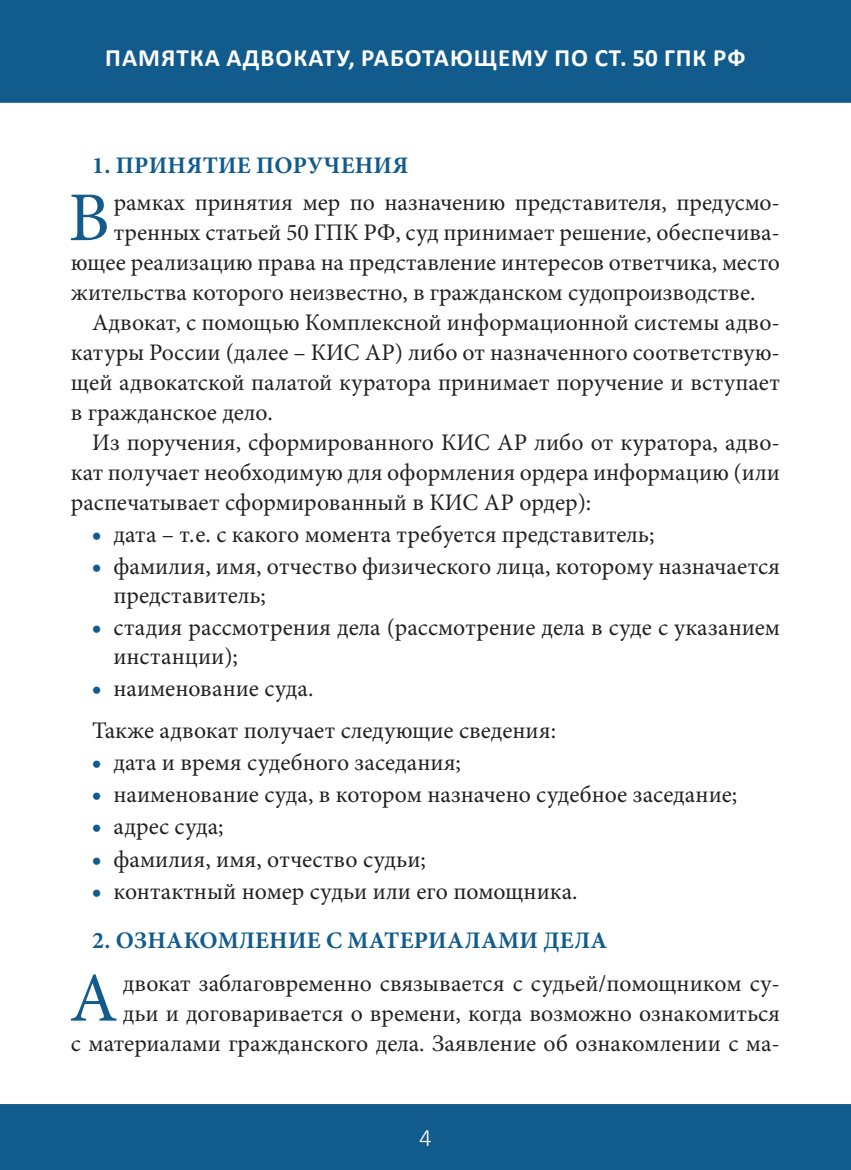
<style>
.page{position:relative;width:851px;height:1170px;background:#fff}
.page>*{position:absolute;margin:0;border:0;box-sizing:border-box;transform-origin:0 0}
.text_Bukva{font:70px "Minion Pro";color:#115b8d}
.t1{font:700 25px "Calibri";letter-spacing:.04em;color:#fff}
.t2{font:300 25px "Calibri";color:#fff}
.text{font:23.75px/30px "Minion Pro";color:#231f20;text-align:justify}
.text_Bukva-2{font:23.75px/30px "Minion Pro";letter-spacing:-.005em;color:#231f20;text-align:right}
.podzag{font:700 23.75px "Minion Pro";letter-spacing:.01em;color:#115b8d}
.s1{color:#115b8d}
</style>
<div class="page">
<div style="left:0;top:0;width:850px;height:103px;background:#115b8d;border:2px solid #115b8d"></div>
<div style="left:0;top:1103px;width:850px;height:66px;background:#115b8d;border:2px solid #115b8d"></div>
<p class="t1" style="left:105px;top:40px;width:641px">ПАМЯТКА АДВОКАТУ, РАБОТАЮЩЕМУ ПО СТ. 50 ГПК РФ</p>
<p class="podzag" style="left:92px;top:149px;width:317px">1. ПРИНЯТИЕ ПОРУЧЕНИЯ</p>
<p class="text_Bukva" style="left:68px;top:171px;width:43px">В</p>
<p class="text_Bukva-2" style="left:114px;top:188px;width:667px">рамках принятия мер по назначению представителя, предусмо-</p>
<p class="text_Bukva-2" style="left:114px;top:218px;width:667px">тренных статьей 50 ГПК РФ, суд принимает решение, обеспечива-</p>
<p class="text_Bukva-2" style="left:71px;top:248px;width:710px">ющее реализацию права на представление интересов ответчика, место</p>
<p class="text_Bukva-2" style="left:71px;top:278px;width:686px">жительства которого неизвестно, в гражданском судопроизводстве.</p>
<p class="text" style="left:71px;top:308px;width:710px;text-indent:21px">Адвокат, с помощью Комплексной информационной системы адво&shy;катуры России (далее – КИС АР) либо от назначенного соответствую&shy;щей адвокатской палатой куратора принимает поручение и вступает в гражданское дело.</p>
<p class="text" style="left:71px;top:428px;width:710px;text-indent:21px">Из поручения, сформированного КИС АР либо от куратора, адво&shy;кат получает необходимую для оформления ордера информацию (или распечатывает сформированный в КИС АР ордер):</p>
<p class="text" style="left:92px;top:520px;width:563px"><span class="s1">•</span> дата – т.е. с какого момента требуется представитель;</p>
<p class="text" style="left:113px;top:552px;width:668px;line-height:28.5px;text-indent:-21px"><span class="s1">•</span> фамилия, имя, отчество физического лица, которому назначается представитель;</p>
<p class="text" style="left:113px;top:613px;width:668px;line-height:28.5px;text-indent:-21px"><span class="s1">•</span> стадия рассмотрения дела (рассмотрение дела в суде с указанием инстанции);</p>
<p class="text" style="left:92px;top:673px;width:223px"><span class="s1">•</span> наименование суда.</p>
<p class="text" style="left:92px;top:715px;width:465px">Также адвокат получает следующие сведения:</p>
<p class="text" style="left:92px;top:747px;width:370px"><span class="s1">•</span> дата и время судебного заседания;</p>
<p class="text" style="left:92px;top:779px;width:646px"><span class="s1">•</span> наименование суда, в котором назначено судебное заседание;</p>
<p class="text" style="left:92px;top:812px;width:133px"><span class="s1">•</span> адрес суда;</p>
<p class="text" style="left:92px;top:844px;width:335px"><span class="s1">•</span> фамилия, имя, отчество судьи;</p>
<p class="text" style="left:92px;top:876px;width:487px"><span class="s1">•</span> контактный номер судьи или его помощника.</p>
<p class="podzag" style="left:92px;top:924px;width:516px">2. ОЗНАКОМЛЕНИЕ С МАТЕРИАЛАМИ ДЕЛА</p>
<p class="text_Bukva" style="left:69px;top:951px;width:50px">А</p>
<p class="text_Bukva-2" style="left:71px;top:968px;width:710px">двокат заблаговременно связывается с судьей/помощником су-<br>дьи и договаривается о времени, когда возможно ознакомиться<br>с материалами гражданского дела. Заявление об ознакомлении с ма-</p>
<p class="t2" style="left:419px;top:1122px;width:14px">4</p>
</div>
